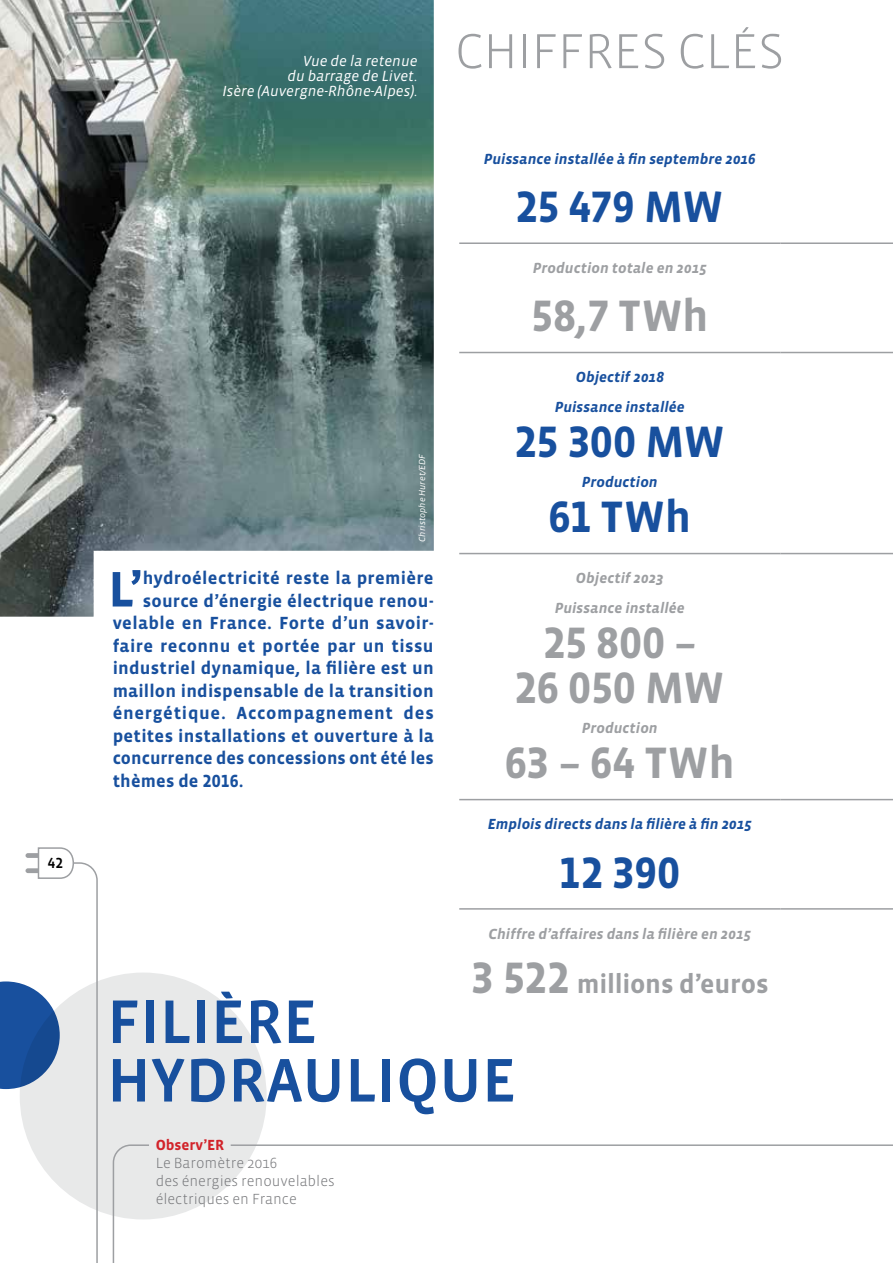
<style>
.page{position:relative;width:893px;height:1263px;background:#fff}
.page>*{position:absolute;margin:0;border:0;box-sizing:border-box;transform-origin:0 0}
.t1{font:500 63px/58.5px "Vista Sans OT";color:#18509e}
.t2{font:700 51.15px "Vista Sans OT";color:#18509e}
.t3{font:300 50.25px "Vista Sans OT";color:#9d9fa2}
.t4{font:700 45px/45px "Vista Sans OT";color:#9d9fa2;text-align:center}
.t5{font:700 45px "Vista Sans OT";letter-spacing:-.005em;color:#18509e}
.t6{font:700 27px "Vista Sans OT";letter-spacing:-.01em;color:#9d9fa2}
.t7{font:700 18px "Vista Sans OT";letter-spacing:.015em;color:#18509e}
.t8{font:700 18px "Vista Sans OT";letter-spacing:.04em;color:#18509e}
.t9{font:italic 700 15px/30px "Vista Sans OT";letter-spacing:.005em;color:#18509e;text-align:center}
.t10{font:italic 700 15px/30px "Vista Sans OT";letter-spacing:.005em;color:#9d9fa2;text-align:center}
.t11{font:italic 15px/15px "Vista Sans OT";color:#fff;text-align:right}
.t12{font:300 15px/18px "Vista Sans OT";color:#77787b}
.t13{font:700 15px "Vista Sans OT";color:#d2232a}
.t14{font:500 15px "Vista Sans OT";color:#000}
.t15{font:italic 9px "Vista Sans OT";color:#fff}
.s1{font-size:45px}
</style>
<div class="page">
<div style="left:20px;top:972px;width:247px;height:247px;background:#e8e9e9;border-radius:50%"></div>
<svg style="left:112px;top:1144px;width:37px;height:119px"></svg>
<svg style="left:0;top:847px;width:99px;height:416px"></svg>
<hr style="left:231px;top:1144px;width:662px;height:2px;background:#9d9fa2">
<img style="left:0;top:0;width:434px;height:617px">
<hr style="left:459px;top:242px;width:321px;height:2px;background:#9d9fa2">
<hr style="left:780px;top:242px;width:113px;height:2px;background:#9d9fa2">
<hr style="left:459px;top:352px;width:321px;height:1px;background:#9d9fa2">
<hr style="left:780px;top:352px;width:113px;height:1px;background:#9d9fa2">
<hr style="left:459px;top:553px;width:321px;height:1px;background:#9d9fa2">
<hr style="left:780px;top:553px;width:113px;height:1px;background:#9d9fa2">
<hr style="left:459px;top:799px;width:321px;height:1px;background:#9d9fa2">
<hr style="left:780px;top:799px;width:113px;height:1px;background:#9d9fa2">
<hr style="left:459px;top:908px;width:321px;height:2px;background:#9d9fa2">
<hr style="left:780px;top:908px;width:113px;height:2px;background:#9d9fa2">
<p class="t14" style="left:48px;top:855px;width:17px">42</p>
<p class="t11" style="left:222px;top:53px;width:197px">Vue de la retenue<br>du barrage de Livet.<br>Isère (Auvergne-Rhône-Alpes).</p>
<h3 class="t3" style="left:455px;top:25px;width:330px">CHIFFRES CLÉS</h3>
<p class="t9" style="left:484px;top:144px;width:273px">Puissance installée à fin septembre 2016</p>
<h3 class="t5" style="left:515px;top:184px;width:211px">25 479 MW</h3>
<p class="t10" style="left:533px;top:253px;width:175px">Production totale en 2015</p>
<h3 class="t4" style="left:531px;top:294px;width:179px">58,7 TWh</h3>
<p class="t9" style="left:555px;top:362px;width:132px">Objectif 2018<br>Puissance installée</p>
<h3 class="t5" style="left:514px;top:419px;width:213px">25 300 MW</h3>
<p class="t9" style="left:582px;top:467px;width:77px">Production</p>
<h3 class="t5" style="left:548px;top:494px;width:144px">61 TWh</h3>
<p class="t10" style="left:555px;top:563px;width:132px">Objectif 2023<br>Puissance installée</p>
<h3 class="t4" style="left:514px;top:621px;width:212px">25 800 –<br>26 050 MW</h3>
<p class="t10" style="left:582px;top:713px;width:77px">Production</p>
<h3 class="t4" style="left:505px;top:741px;width:232px">63 – 64 TWh</h3>
<p class="t9" style="left:488px;top:810px;width:265px">Emplois directs dans la filière à fin 2015</p>
<h3 class="t5" style="left:560px;top:849px;width:122px">12 390</h3>
<p class="t10" style="left:489px;top:919px;width:264px">Chiffre d’affaires dans la filière en 2015</p>
<h3 class="t6" style="left:471px;top:970px;width:299px"><span class="s1">3 522</span> millions d’euros</h3>
<p class="t15" style="left:418px;top:542px;width:90px;rotate:-90deg">Christophe Huret/EDF</p>
<h2 class="t2" style="left:108px;top:563px;width:35px">L’</h2>
<p class="t7" style="left:143px;top:569px;width:292px">hydroélectricité reste la première</p>
<p class="t7" style="left:143px;top:591px;width:292px">source d’énergie électrique renou-</p>
<p class="t7" style="left:113px;top:614px;width:323px">velable en France. Forte d’un savoir-</p>
<p class="t7" style="left:113px;top:636px;width:322px">faire reconnu et portée par un tissu</p>
<p class="t7" style="left:113px;top:659px;width:323px">industriel dynamique, la filière est un</p>
<p class="t7" style="left:113px;top:681px;width:323px">maillon indispensable de la transition</p>
<p class="t8" style="left:113px;top:704px;width:323px">énergétique. Accompagnement des</p>
<p class="t7" style="left:113px;top:726px;width:323px">petites installations et ouverture à la</p>
<p class="t7" style="left:113px;top:749px;width:322px">concurrence des concessions ont été les</p>
<p class="t7" style="left:113px;top:771px;width:133px">thèmes de 2016.</p>
<h1 class="t1" style="left:107px;top:994px;width:411px">FILIÈRE<br>HYDRAULIQUE</h1>
<p class="t13" style="left:156px;top:1137px;width:70px">Observ’ER</p>
<p class="t12" style="left:156px;top:1154px;width:180px">Le Baromètre 2016<br>des énergies renouvelables électriques en France</p>
</div>
